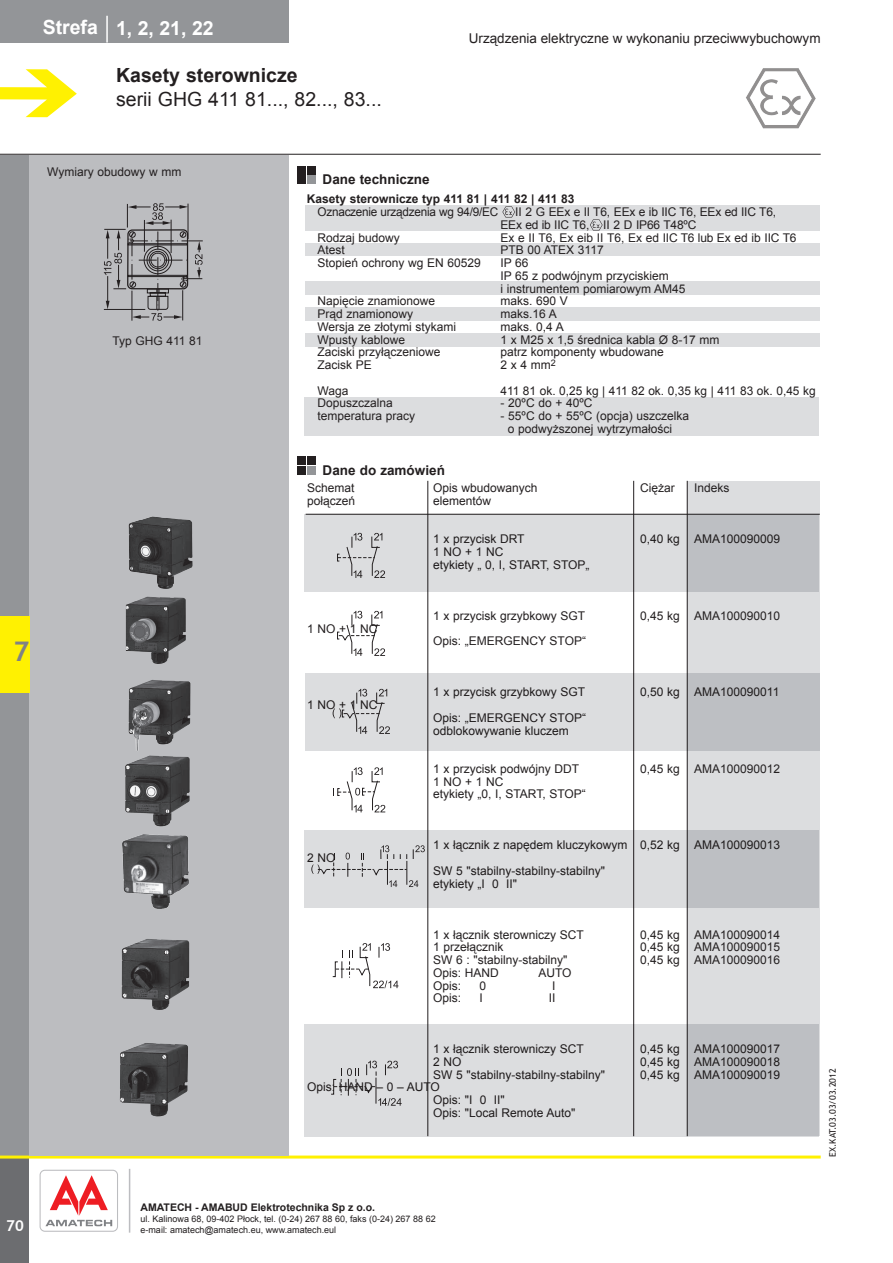
<style>
.page{position:relative;width:893px;height:1263px;background:#fff}
.page>*{position:absolute;margin:0;border:0;box-sizing:border-box;transform-origin:0 0}
.t1{font:700 27px "Trebuchet MS";color:#808285}
.t2{font:19.5px "Arial";color:#231f20}
.t3{font:700 19.5px "Arial";color:#231f20}
.t4{font:700 19.5px "Arial";color:#fff}
.t5{font:700 15px "Trebuchet MS";color:#fff}
.t6{font:13.5px "Arial";color:#231f20}
.t7{font:700 13.5px "Arial";color:#231f20}
.t8{font:12px/12.8px "Arial";color:#231f20}
.t9{font:700 12px "Arial";color:#231f20}
.t10{font:12px "Arial";letter-spacing:-.02em;color:#231f20}
.t11{font:700 10.5px "Arial";color:#231f20}
.t12{font:9px/10.8px "Arial";color:#231f20}
.t13{font:9px "Trebuchet MS";color:#231f20}
</style>
<div class="page">
<div style="left:0;top:1158px;width:29px;height:105px;background:#6c6d70"></div>
<div style="left:0;top:155px;width:29px;height:1000px;background:#939598"></div>
<hr style="left:0;top:1155px;width:821px;height:3px;background:#fff101">
<hr style="left:129px;top:1169px;width:1px;height:63px;background:#bcbdc0">
<div style="left:0;top:0;width:288px;height:43px;background:#939598"></div>
<hr style="left:106px;top:16px;width:2px;height:27px;background:#fff">
<img style="left:746px;top:68px;width:70px;height:61px">
<hr style="left:0;top:154px;width:821px;height:1px;background:#231f20">
<svg style="left:0;top:69px;width:77px;height:48px"></svg>
<svg style="left:40px;top:1170px;width:78px;height:62px"></svg>
<div style="left:41px;top:1171px;width:76px;height:60px;background:#fff;border-radius:4px"></div>
<svg style="left:45px;top:1175px;width:67px;height:51px"></svg>
<div style="left:29px;top:155px;width:259px;height:1000px;background:#bcbdc0"></div>
<div style="left:0;top:616px;width:29px;height:77px;background:#fff101"></div>
<img style="left:129px;top:516px;width:64px;height:73px">
<img style="left:126px;top:597px;width:60px;height:67px">
<img style="left:129px;top:680px;width:61px;height:71px">
<img style="left:125px;top:755px;width:65px;height:72px">
<img style="left:122px;top:939px;width:67px;height:71px">
<img style="left:120px;top:1043px;width:68px;height:74px">
<img style="left:122px;top:834px;width:66px;height:74px">
<svg style="left:104px;top:203px;width:99px;height:118px"></svg>
<div style="left:687px;top:481px;width:133px;height:655px;background:#dcdddf"></div>
<hr style="left:427px;top:481px;width:1px;height:655px;background:#231f20">
<hr style="left:633px;top:481px;width:1px;height:655px;background:#231f20">
<hr style="left:687px;top:481px;width:1px;height:655px;background:#231f20">
<div style="left:306px;top:244px;width:514px;height:12px;background:#dcdddf"></div>
<div style="left:305px;top:398px;width:514px;height:38px;background:#dcdddf"></div>
<div style="left:305px;top:333px;width:514px;height:14px;background:#dcdddf"></div>
<div style="left:305px;top:308px;width:514px;height:13px;background:#dcdddf"></div>
<div style="left:306px;top:206px;width:514px;height:25px;background:#dcdddf"></div>
<div style="left:306px;top:282px;width:514px;height:13px;background:#dcdddf"></div>
<div style="left:297px;top:166px;width:9px;height:8px;background:#231f20"></div>
<div style="left:307px;top:166px;width:8px;height:8px;background:#231f20"></div>
<div style="left:297px;top:176px;width:9px;height:8px;background:#231f20"></div>
<div style="left:307px;top:176px;width:8px;height:8px;background:#939598"></div>
<svg style="left:502px;top:206px;width:13px;height:11px"></svg>
<svg style="left:590px;top:219px;width:13px;height:11px"></svg>
<div style="left:297px;top:456px;width:9px;height:9px;background:#231f20"></div>
<div style="left:307px;top:456px;width:8px;height:9px;background:#231f20"></div>
<div style="left:297px;top:466px;width:9px;height:9px;background:#231f20"></div>
<div style="left:307px;top:466px;width:8px;height:9px;background:#939598"></div>
<hr style="left:306px;top:514px;width:514px;height:1px;background:#231f20">
<svg style="left:305px;top:514px;width:514px;height:78px;background:#d0d1d4"></svg>
<svg style="left:305px;top:674px;width:514px;height:77px;background:#d2d3d6"></svg>
<svg style="left:305px;top:830px;width:514px;height:78px;background:#d2d3d6"></svg>
<svg style="left:305px;top:1024px;width:514px;height:112px;background:#d2d4d6"></svg>
<svg style="left:337px;top:533px;width:48px;height:45px;background:#c8c9cb"></svg>
<svg style="left:330px;top:1061px;width:72px;height:45px;background:#cbcbcd"></svg>
<svg style="left:337px;top:611px;width:48px;height:45px"></svg>
<svg style="left:333px;top:689px;width:57px;height:45px;background:#cacacc"></svg>
<svg style="left:333px;top:767px;width:52px;height:45px"></svg>
<svg style="left:311px;top:845px;width:114px;height:42px;background:#cfcfd1"></svg>
<svg style="left:332px;top:943px;width:66px;height:45px"></svg>
<h2 class="t4" style="left:43px;top:14px;width:57px">Strefa</h2>
<h2 class="t4" style="left:116px;top:15px;width:99px">1, 2, 21, 22</h2>
<h2 class="t3" style="left:116px;top:63px;width:183px">Kasety sterownicze</h2>
<h2 class="t2" style="left:116px;top:86px;width:267px">serii GHG 411 81..., 82..., 83...</h2>
<p class="t6" style="left:469px;top:29px;width:353px">Urządzenia elektryczne w wykonaniu przeciwwybuchowym</p>
<p class="t8" style="left:47px;top:166px;width:136px">Wymiary obudowy w mm</p>
<p class="t8" style="left:112px;top:335px;width:92px">Typ GHG 411 81</p>
<h1 class="t1" style="left:13px;top:635px;width:17px">7</h1>
<p class="t7" style="left:323px;top:171px;width:108px">Dane techniczne</p>
<p class="t9" style="left:307px;top:191px;width:269px">Kasety sterownicze typ 411 81 | 411 82 | 411 83</p>
<p class="t10" style="left:317px;top:204px;width:182px">Oznaczenie urządzenia wg 94/9/EC</p>
<p class="t8" style="left:500px;top:206px;width:277px;text-indent:15px">II 2 G EEx e II T6, EEx e ib IIC T6, EEx ed IIC T6,<br>EEx ed ib IIC T6, II 2 D IP66 T48ºC</p>
<p class="t8" style="left:317px;top:231px;width:84px">Rodzaj budowy</p>
<p class="t8" style="left:500px;top:231px;width:298px">Ex e II T6, Ex eib II T6, Ex ed IIC T6 lub Ex ed ib IIC T6</p>
<p class="t8" style="left:317px;top:244px;width:29px">Atest</p>
<p class="t8" style="left:500px;top:244px;width:105px">PTB 00 ATEX 3117</p>
<p class="t8" style="left:317px;top:257px;width:165px">Stopień ochrony wg EN 60529</p>
<p class="t8" style="left:500px;top:257px;width:187px">IP 66<br>IP 65 z podwójnym przyciskiem<br>i instrumentem pomiarowym AM45</p>
<p class="t8" style="left:318px;top:295px;width:119px">Napięcie znamionowe</p>
<p class="t8" style="left:500px;top:295px;width:69px">maks. 690 V</p>
<p class="t8" style="left:317px;top:308px;width:97px">Prąd znamionowy</p>
<p class="t8" style="left:500px;top:308px;width:58px">maks.16 A</p>
<p class="t8" style="left:317px;top:320px;width:140px">Wersja ze złotymi stykami</p>
<p class="t8" style="left:500px;top:320px;width:65px">maks. 0,4 A</p>
<p class="t8" style="left:317px;top:333px;width:89px">Wpusty kablowe</p>
<p class="t8" style="left:500px;top:333px;width:221px">1 x M25 x 1,5 średnica kabla Ø 8-17 mm</p>
<p class="t8" style="left:317px;top:346px;width:125px">Zaciski przyłączeniowe</p>
<p class="t8" style="left:500px;top:346px;width:165px">patrz komponenty wbudowane</p>
<p class="t8" style="left:317px;top:359px;width:56px">Zacisk PE</p>
<p class="t8" style="left:500px;top:359px;width:57px">2 x 4 mm<sup>2</sup></p>
<p class="t8" style="left:317px;top:384px;width:32px">Waga</p>
<p class="t8" style="left:500px;top:384px;width:317px">411 81 ok. 0,25 kg | 411 82 ok. 0,35 kg | 411 83 ok. 0,45 kg</p>
<p class="t8" style="left:317px;top:397px;width:77px">Dopuszczalna</p>
<p class="t8" style="left:501px;top:397px;width:93px">- 20ºC do + 40ºC</p>
<p class="t8" style="left:317px;top:410px;width:99px">temperatura pracy</p>
<p class="t8" style="left:508px;top:410px;width:183px;text-indent:-7px">- 55ºC do + 55ºC (opcja) uszczelka o podwyższonej wytrzymałości</p>
<p class="t7" style="left:323px;top:461px;width:124px">Da-ne do za-mó-wie-ń</p>
<p class="t8" style="left:307px;top:482px;width:49px">Schemat</p>
<p class="t8" style="left:433px;top:482px;width:106px">Opis wbudowanych</p>
<p class="t8" style="left:640px;top:482px;width:36px">Ciężar</p>
<p class="t8" style="left:694px;top:482px;width:37px">Indeks</p>
<p class="t8" style="left:307px;top:494px;width:50px">połączeń</p>
<p class="t8" style="left:433px;top:494px;width:60px">elementów</p>
<p class="t8" style="left:433px;top:533px;width:93px">1 x przycisk DRT</p>
<p class="t8" style="left:640px;top:533px;width:142px">0,40 kg AMA100090009</p>
<p class="t8" style="left:433px;top:545px;width:158px">1 NO + 1 NC<br>etykiety „ 0, I, START, STOP„</p>
<p class="t8" style="left:433px;top:609px;width:154px">1 x przycisk grzybkowy SGT</p>
<p class="t8" style="left:640px;top:609px;width:142px">0,45 kg AMA100090010</p>
<p class="t8" style="left:307px;top:622px;width:72px">1 NO + 1 NC</p>
<p class="t8" style="left:433px;top:635px;width:154px">Opis: „EMERGENCY STOP“</p>
<p class="t8" style="left:433px;top:686px;width:154px">1 x przycisk grzybkowy SGT</p>
<p class="t8" style="left:640px;top:686px;width:141px">0,50 kg AMA100090011</p>
<p class="t8" style="left:307px;top:698px;width:72px">1 NO + 1 NC</p>
<p class="t8" style="left:433px;top:711px;width:154px">Opis: „EMERGENCY STOP“ odblokowywanie kluczem</p>
<p class="t8" style="left:433px;top:762px;width:148px">1 x przycisk podwójny DDT</p>
<p class="t8" style="left:640px;top:762px;width:142px">0,45 kg AMA100090012</p>
<p class="t8" style="left:433px;top:775px;width:154px">1 NO + 1 NC<br>etykiety „0, I, START, STOP“</p>
<p class="t8" style="left:433px;top:839px;width:349px">1 x łącznik z napędem kluczykowym 0,52 kg AMA100090013</p>
<p class="t8" style="left:307px;top:851px;width:30px">2 NO</p>
<p class="t8" style="left:433px;top:864px;width:173px">SW 5 "stabilny-stabilny-stabilny" etykiety „I 0 II"</p>
<p class="t8" style="left:433px;top:928px;width:152px">1 x łącznik sterowniczy SCT</p>
<p class="t8" style="left:640px;top:928px;width:142px">0,45 kg AMA100090014</p>
<p class="t8" style="left:433px;top:941px;width:72px">1 przełącznik</p>
<p class="t8" style="left:640px;top:941px;width:142px">0,45 kg AMA100090015</p>
<p class="t8" style="left:433px;top:953px;width:136px">SW 6 : "stabilny-stabilny"</p>
<p class="t8" style="left:640px;top:953px;width:142px">0,45 kg AMA100090016</p>
<p class="t8" style="left:433px;top:966px;width:67px">Opis: HAND</p>
<p class="t8" style="left:538px;top:966px;width:35px">AUTO</p>
<p class="t8" style="left:433px;top:979px;width:30px">Opis:</p>
<p class="t8" style="left:479px;top:979px;width:8px">0</p>
<p class="t8" style="left:552px;top:979px;width:5px">I</p>
<p class="t8" style="left:433px;top:992px;width:30px">Opis:</p>
<p class="t8" style="left:479px;top:992px;width:5px">I</p>
<p class="t8" style="left:549px;top:992px;width:8px">II</p>
<p class="t8" style="left:433px;top:1043px;width:152px">1 x łącznik sterowniczy SCT</p>
<p class="t8" style="left:640px;top:1043px;width:142px">0,45 kg AMA100090017</p>
<p class="t8" style="left:433px;top:1055px;width:30px">2 NO</p>
<p class="t8" style="left:640px;top:1055px;width:142px">0,45 kg AMA100090018</p>
<p class="t8" style="left:433px;top:1068px;width:173px">SW 5 "stabilny-stabilny-stabilny"</p>
<p class="t8" style="left:640px;top:1068px;width:142px">0,45 kg AMA100090019</p>
<p class="t8" style="left:433px;top:1081px;width:144px;text-indent:-126px">Opis: HAND – 0 – AUTO<br>Opis: "I 0 II"<br>Opis: "Local Remote Auto"</p>
<p class="t13" style="left:827px;top:1157px;width:90px;rotate:-90deg">EX.KAT.03.03/03.2012</p>
<p class="t5" style="left:6px;top:1216px;width:19px">70</p>
<p class="t11" style="left:140px;top:1200px;width:236px">AMATECH - AMABUD Elektrotechnika Sp z o.o.</p>
<p class="t12" style="left:140px;top:1213px;width:297px">ul. Kalinowa 68, 09-402 Płock, tel. (0-24) 267 88 60, faks (0-24) 267 88 62 e-mail: amatech@amatech.eu, www.amatech.eul</p>
</div>
